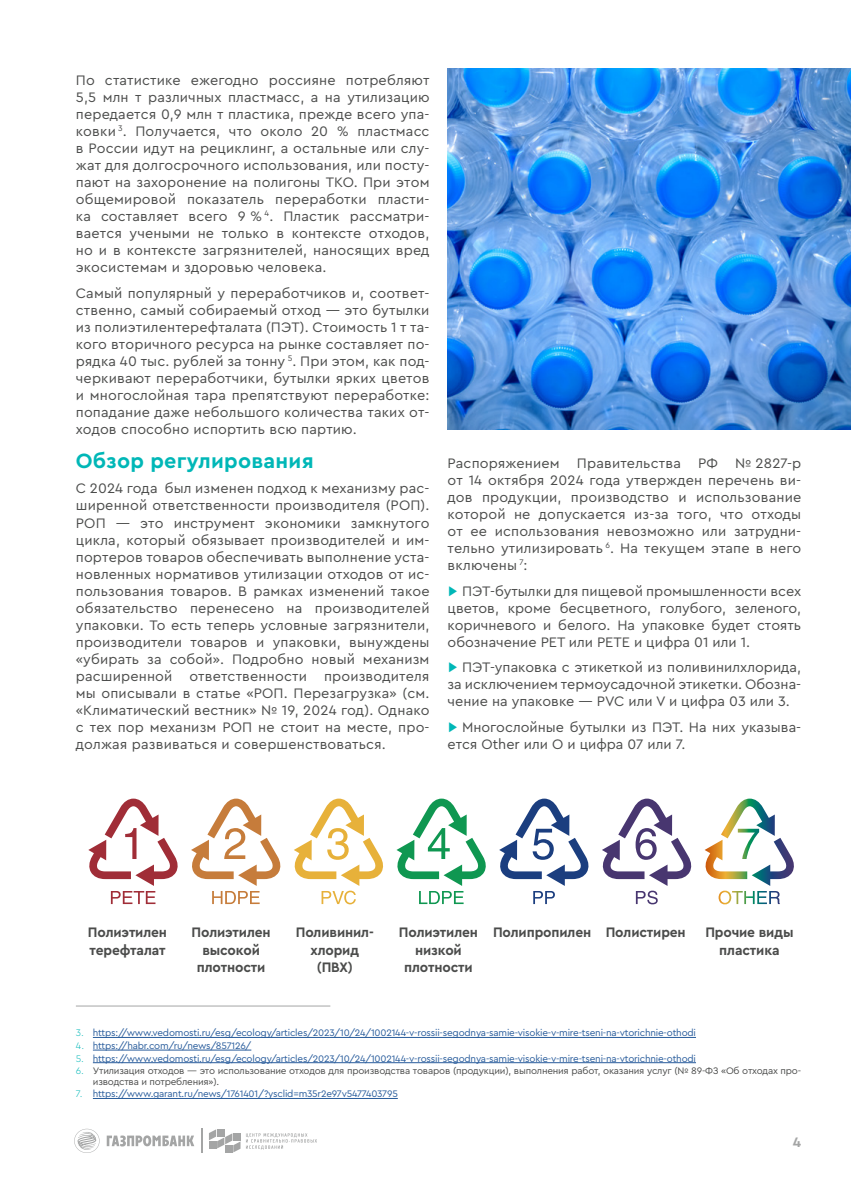
<style>
.page{position:relative;width:851px;height:1191px;background:#fff}
.page>*{position:absolute;margin:0;border:0;box-sizing:border-box;transform-origin:0 0}
.t1{font:700 21.6px "Cera CY";letter-spacing:.01em;color:#00b7b7}
.t2{font:14.4px/17px "Cera CY";color:#4b4c4b;text-align:justify}
.t3{font:700 14.4px/17.2px "Cera CY";letter-spacing:-.01em;color:#4b4c4b;text-align:center;scale:.96 1}
.t4{font:700 14.4px "Cera CY";color:#a4a5a5}
.t5{font:9.9px "Cera CY";letter-spacing:-.02em;color:#275b9b}
.t6{font:9.9px/10.5px "Cera CY";letter-spacing:-.02em;color:#4b4c4b}
.s1{color:#00b7b7}
.s2{font-family:"Cera Pro";font-weight:300;color:#00b7b7}
</style>
<div class="page">
<hr style="left:76px;top:1005px;width:254px;height:1px;background:#a4a5a5">
<img style="left:447px;top:68px;width:403px;height:362px">
<hr style="left:93px;top:1037px;width:603px;height:1px;background:#275b9b">
<hr style="left:93px;top:1049px;width:158px;height:1px;background:#275b9b">
<hr style="left:93px;top:1062px;width:603px;height:1px;background:#275b9b">
<hr style="left:93px;top:1098px;width:305px;height:1px;background:#275b9b">
<svg style="left:88px;top:798px;width:90px;height:106px"></svg>
<svg style="left:191px;top:798px;width:90px;height:106px"></svg>
<svg style="left:294px;top:798px;width:89px;height:106px"></svg>
<svg style="left:396px;top:798px;width:90px;height:106px"></svg>
<svg style="left:499px;top:798px;width:90px;height:106px"></svg>
<svg style="left:602px;top:798px;width:90px;height:106px"></svg>
<svg style="left:704px;top:798px;width:90px;height:106px"></svg>
<svg style="left:74px;top:1128px;width:26px;height:25px"></svg>
<svg style="left:107px;top:1135px;width:87px;height:11px"></svg>
<hr style="left:201px;top:1128px;width:2px;height:25px;background:#a4a5a5">
<svg style="left:209px;top:1129px;width:31px;height:23px"></svg>
<svg style="left:246px;top:1133px;width:71px;height:16px"></svg>
<p class="t2" style="left:76px;top:71px;width:355px">По статистике ежегодно россияне потребляют 5,5 млн т различных пластмасс, а на утилизацию передается 0,9 млн т пластика, прежде всего упа&shy;ковки <sup>3</sup>. Получается, что около 20 % пластмасс в России идут на рециклинг, а остальные или слу&shy;жат для долгосрочного использования, или посту&shy;пают на захоронение на полигоны ТКО. При этом общемировой показатель переработки пласти&shy;ка составляет всего 9 % <sup>4</sup>. Пластик рассматри&shy;вается учеными не только в контексте отходов, но и в контексте загрязнителей, наносящих вред экосистемам и здоровью человека.</p>
<p class="t2" style="left:76px;top:284px;width:355px">Самый популярный у переработчиков и, соответ&shy;ственно, самый собираемый отход — это бутылки из полиэтилентерефталата (ПЭТ). Стоимость 1 т та&shy;кого вторичного ресурса на рынке составляет по&shy;рядка 40 тыс. рублей за тонну <sup>5</sup>. При этом, как под&shy;черкивают переработчики, бутылки ярких цветов и многослойная тара препятствуют переработке: попадание даже небольшого количества таких от&shy;ходов способно испортить всю партию.</p>
<h1 class="t1" style="left:76px;top:446px;width:239px">Обзор регулирования</h1>
<p class="t2" style="left:76px;top:479px;width:355px">С 2024 года был изменен подход к механизму рас&shy;ширенной ответственности производителя (РОП).<br>РОП — это инструмент экономики замкнутого цикла, который обязывает производителей и им&shy;портеров товаров обеспечивать выполнение уста&shy;новленных нормативов утилизации отходов от ис&shy;пользования товаров. В рамках изменений такое обязательство перенесено на производителей упаковки. То есть теперь условные загрязнители, производители товаров и упаковки, вынуждены «убирать за собой». Подробно новый механизм расширенной ответственности производителя мы описывали в статье «РОП. Перезагрузка» (см. «Климатический вестник» № 19, 2024 год). Однако с тех пор механизм РОП не стоит на месте, про&shy;должая развиваться и совершенствоваться.</p>
<p class="t2" style="left:447px;top:454px;width:355px">Распоряжением Правительства РФ № 2827-р от 14 октября 2024 года утвержден перечень ви&shy;дов продукции, производство и использование которой не допускается из-за того, что отходы от ее использования невозможно или затрудни&shy;тельно утилизировать <sup>6</sup>. На текущем этапе в него включены <sup>7</sup>:</p>
<p class="t2" style="left:447px;top:581px;width:355px"><span class="s1">▶</span> ПЭТ-бутылки для пищевой промышленности всех цветов, кроме бесцветного, голубого, зеленого, коричневого и белого. На упаковке будет стоять обозначение РЕТ или РЕТЕ и цифра 01 или 1.</p>
<p class="t2" style="left:447px;top:658px;width:355px"><span class="s1">▶</span> ПЭТ-упаковка с этикеткой из поливинилхлорида, за исключением термоусадочной этикетки. Обозна&shy;чение на упаковке — PVC или V и цифра 03 или 3.</p>
<p class="t2" style="left:447px;top:717px;width:355px"><span class="s1">▶</span> Многослойные бутылки из ПЭТ. На них указыва&shy;ется Other или О и цифра 07 или 7.</p>
<p class="t3" style="left:88px;top:923px;width:84px;text-align:left">Полиэтилен терефталат</p>
<p class="t3" style="left:191px;top:923px;width:84px">Полиэтилен высокой плотности</p>
<p class="t3" style="left:296px;top:923px;width:83px">Поливинил&shy;хлорид (ПВХ)</p>
<p class="t3" style="left:399px;top:923px;width:84px">Полиэтилен низкой плотности</p>
<p class="t3" style="left:493px;top:923px;width:202px">Полипропилен Полистирен</p>
<p class="t3" style="left:705px;top:923px;width:93px">Прочие виды пластика</p>
<p class="t5" style="left:76px;top:1026px;width:621px"><span class="s2">3.</span> https://www.vedomosti.ru/esg/ecology/articles/2023/10/24/1002144-v-rossii-segodnya-samie-visokie-v-mire-tseni-na-vtorichnie-othodi</p>
<p class="t5" style="left:76px;top:1039px;width:177px"><span class="s2">4.</span> https://habr.com/ru/news/857126/</p>
<p class="t5" style="left:76px;top:1051px;width:621px"><span class="s2">5.</span> https://www.vedomosti.ru/esg/ecology/articles/2023/10/24/1002144-v-rossii-segodnya-samie-visokie-v-mire-tseni-na-vtorichnie-othodi</p>
<p class="t6" style="left:93px;top:1065px;width:709px;text-indent:-17px"><span class="s2">6.</span> Утилизация отходов — это использование отходов для производства товаров (продукции), выполнения работ, оказания услуг (№ 89-ФЗ «Об отходах про&shy;изводства и потребления»).</p>
<p class="t5" style="left:76px;top:1087px;width:323px"><span class="s2">7.</span> https://www.garant.ru/news/1761401/?ysclid=m35r2e97v5477403795</p>
<p class="t4" style="left:792px;top:1132px;width:10px">4</p>
</div>
